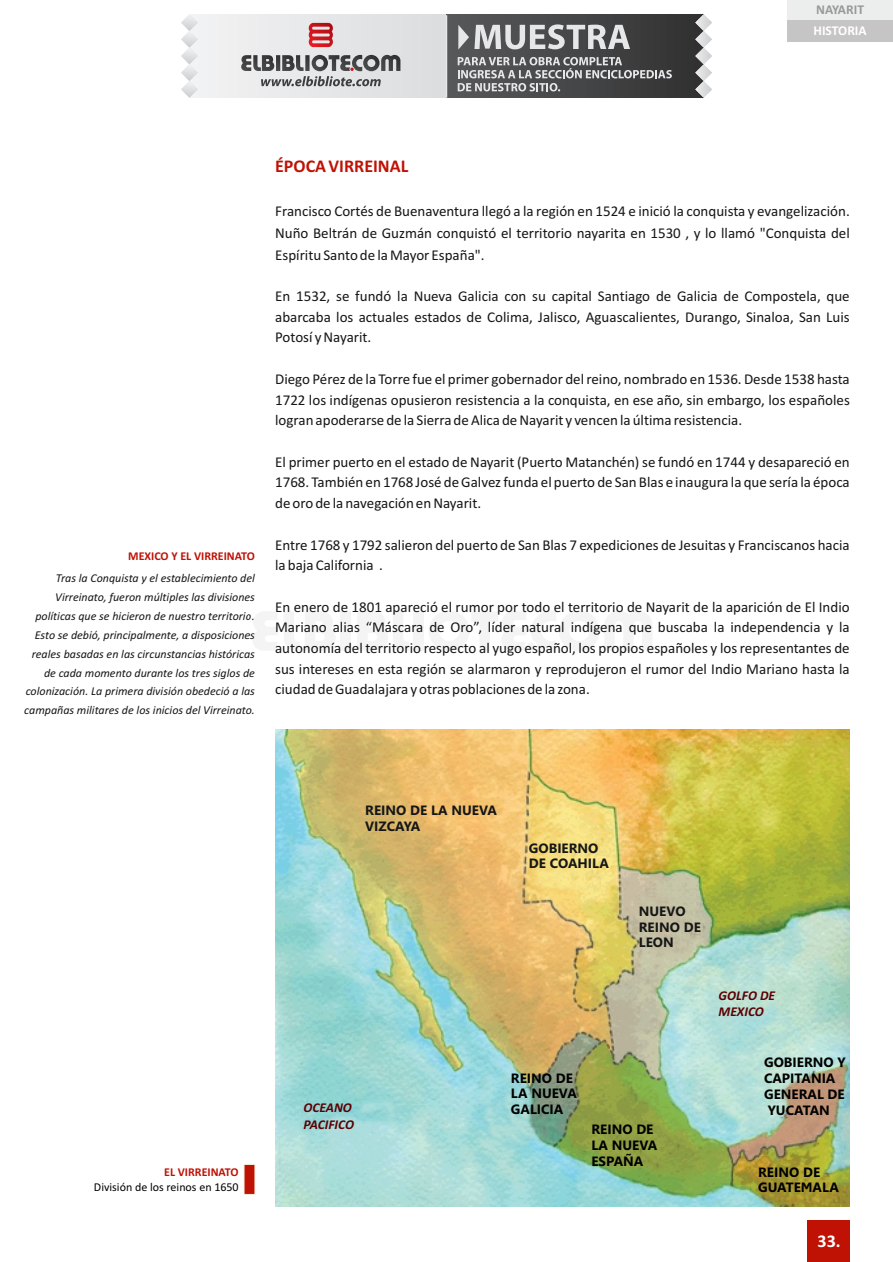
<style>
.page{position:relative;width:893px;height:1262px;background:#fff}
.page>*{position:absolute;margin:0;border:0;box-sizing:border-box;transform-origin:0 0}
.t1{font:700 18px "Calibri";color:#bf1205}
.t2{font:700 18px "Calibri";color:#fff}
.t3{font:15px/20.7px "Calibri";color:#151616;text-align:justify}
.t4{font:700 13.5px/15.8px "Gisha";color:#000}
.t5{font:700 13.5px/15.8px "Gisha";color:#151616}
.t6{font:italic 700 13.5px/16.5px "Calibri";color:#5c0003}
.t7{font:700 13.5px "Calibri";color:#fff}
.t8{font:700 13.5px "Calibri";color:#999}
.t9{font:italic 12px/18.8px "Calibri";color:#151616;text-align:right}
.t10{font:700 12px "Calibri";color:#bf1205}
.t11{font:12px "Calibri";color:#000}
</style>
<div class="page">
<div style="left:807px;top:1219px;width:42px;height:43px;background:#bf1205"></div>
<div style="left:786px;top:0;width:106px;height:20px;background:#eceded"></div>
<div style="left:786px;top:20px;width:106px;height:22px;background:#c5c5c5"></div>
<div style="left:244px;top:1164px;width:11px;height:30px;background:#bf1205"></div>
<img style="left:275px;top:729px;width:574px;height:477px">
<svg style="left:198px;top:14px;width:248px;height:84px"></svg>
<svg style="left:253px;top:612px;width:82px;height:38px"></svg>
<div style="left:340px;top:611px;width:11px;height:40px;background:#f4f4f4"></div>
<svg style="left:358px;top:612px;width:50px;height:38px"></svg>
<div style="left:413px;top:611px;width:11px;height:40px;background:#f4f4f4"></div>
<svg style="left:429px;top:611px;width:223px;height:40px"></svg>
<div style="left:446px;top:14px;width:257px;height:84px;background:linear-gradient(to right,#58595b,#323132)"></div>
<svg style="left:181px;top:14px;width:17px;height:84px"></svg>
<svg style="left:695px;top:14px;width:17px;height:84px"></svg>
<svg style="left:240px;top:21px;width:432px;height:70px;background:#9b999b"></svg>
<hr style="left:445px;top:15px;width:2px;height:83px;background:#e6e7e9">
<p class="t8" style="left:816px;top:4px;width:49px">NAYARIT</p>
<p class="t7" style="left:813px;top:25px;width:55px">HISTORIA</p>
<p class="t10" style="left:128px;top:551px;width:128px">MEXICO Y EL VIRREINATO</p>
<p class="t9" style="left:24px;top:570px;width:232px">Tras la Conquista y el establecimiento del Virreinato, fueron múltiples las divisiones políticas que se hicieron de nuestro territorio.<br>Esto se debió, principalmente, a disposiciones reales basadas en las circunstancias históricas de cada momento durante los tres siglos de colonización. La primera división obedeció a las campañas militares de los inicios del Virreinato.</p>
<p class="t1" style="left:275px;top:158px;width:135px">ÉPOCA VIRREINAL</p>
<p class="t3" style="left:275px;top:201px;width:576px;line-height:21.9px">Francisco Cortés de Buenaventura llegó a la región en 1524 e inició la conquista y evangelización.<br>Nuño Beltrán de Guzmán conquistó el territorio nayarita en 1530 , y lo llamó "Conquista del Espíritu Santo de la Mayor España".</p>
<p class="t3" style="left:275px;top:287px;width:576px">En 1532, se fundó la Nueva Galicia con su capital Santiago de Galicia de Compostela, que abarcaba los actuales estados de Colima, Jalisco, Aguascalientes, Durango, Sinaloa, San Luis Potosí y Nayarit.</p>
<p class="t3" style="left:275px;top:370px;width:576px">Diego Pérez de la Torre fue el primer gobernador del reino, nombrado en 1536. Desde 1538 hasta 1722 los indígenas opusieron resistencia a la conquista, en ese año, sin embargo, los españoles logran apoderarse de la Sierra de Alica de Nayarit y vencen la última resistencia.</p>
<p class="t3" style="left:275px;top:452px;width:576px">El primer puerto en el estado de Nayarit (Puerto Matanchén) se fundó en 1744 y desapareció en 1768. También en 1768 José de Galvez funda el puerto de San Blas e inaugura la que sería la época de oro de la navegación en Nayarit.</p>
<p class="t3" style="left:275px;top:535px;width:576px">Entre 1768 y 1792 salieron del puerto de San Blas 7 expediciones de Jesuitas y Franciscanos hacia la baja California .</p>
<p class="t3" style="left:275px;top:597px;width:576px">En enero de 1801 apareció el rumor por todo el territorio de Nayarit de la aparición de El Indio Mariano alias “Máscara de Oro”, líder natural indígena que buscaba la independencia y la autonomía del territorio respecto al yugo español, los propios españoles y los representantes de sus intereses en esta región se alarmaron y reprodujeron el rumor del Indio Mariano hasta la ciudad de Guadalajara y otras poblaciones de la zona.</p>
<p class="t10" style="left:164px;top:1167px;width:76px">EL VIRREINATO</p>
<p class="t11" style="left:94px;top:1182px;width:146px">División de los reinos en 1650</p>
<p class="t5" style="left:365px;top:804px;width:133px">REINO DE LA NUEVA<br>VIZCAYA</p>
<p class="t5" style="left:529px;top:841px;width:81px">GOBIERNO<br>DE COAHILA</p>
<p class="t5" style="left:638px;top:904px;width:64px">NUEVO<br>REINO DE<br>LEON</p>
<p class="t6" style="left:303px;top:1100px;width:52px">OCEANO<br>PACIFICO</p>
<p class="t4" style="left:511px;top:1071px;width:67px">REINO DE<br>LA NUEVA<br>GALICIA</p>
<p class="t4" style="left:591px;top:1123px;width:67px">REINO DE<br>LA NUEVA<br>ESPAÑA</p>
<p class="t6" style="left:718px;top:988px;width:58px">GOLFO DE<br>MEXICO</p>
<p class="t4" style="left:764px;top:1055px;width:83px">GOBIERNO Y<br>CAPITANIA<br>GENERAL DE<br>YUCATAN</p>
<p class="t4" style="left:758px;top:1165px;width:82px">REINO DE<br>GUATEMALA</p>
<p class="t2" style="left:817px;top:1233px;width:25px">33.</p>
</div>
